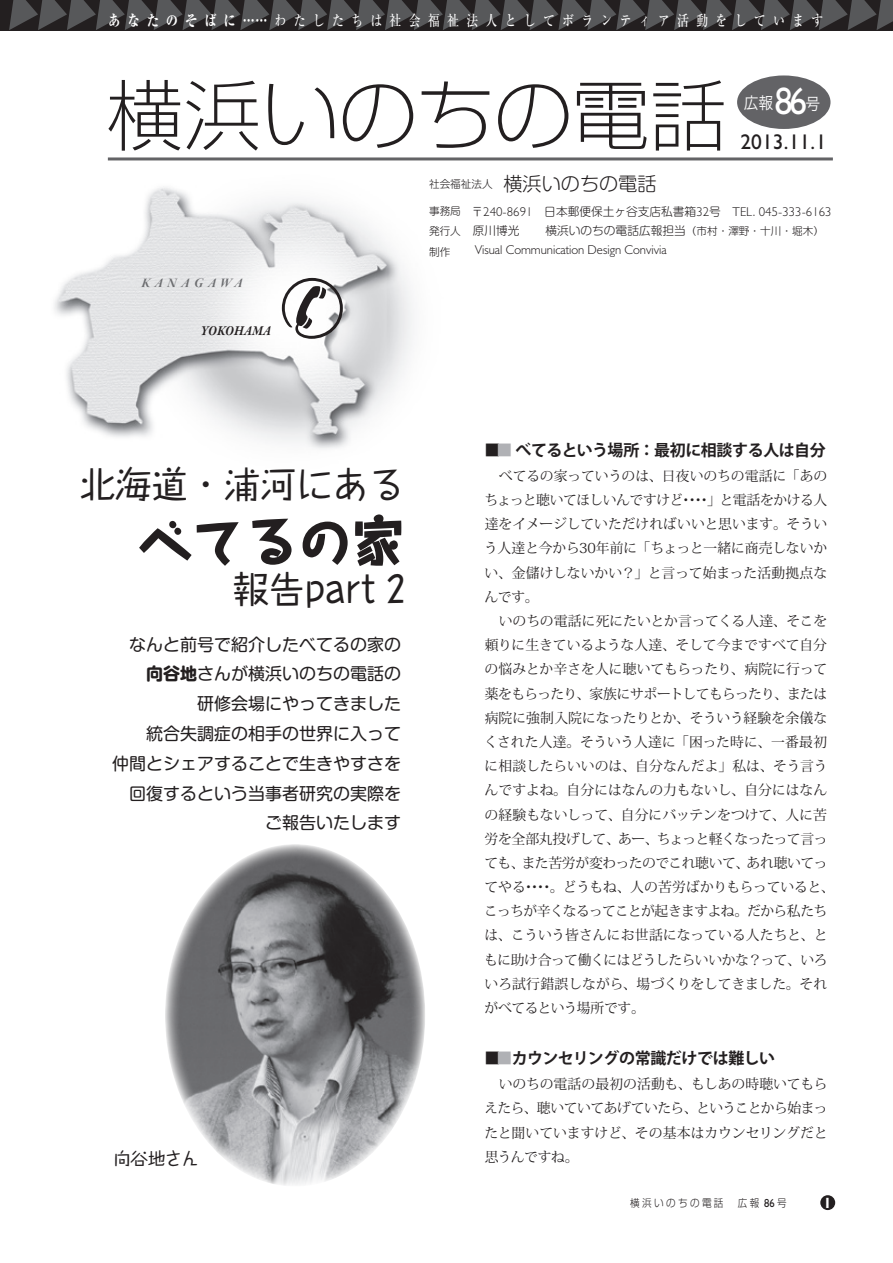
<style>
.page{position:relative;width:893px;height:1263px;background:#fff}
.page>*{position:absolute;margin:0;border:0;box-sizing:border-box;transform-origin:0 0}
.t1{font:300 expanded 77.55px "Shin Go Pr 6";color:#231f20}
.t2{font:800 53.1px "Taka Hand Std";color:#231f20}
.t3{font:38.25px "Humanist 521 BT";color:#fff;scale:.92 1}
.t4{font:500 36.15px "Taka Hand Std";color:#231f20}
.t5{font:21.3px "Humanist 521 BT";color:#231f20}
.t6{font:300 19.2px "Shin M Go Pro";color:#231f20}
.t7{font:500 17.55px "Taka Hand Std";letter-spacing:-.025em;color:#231f20}
.t8{font:16.95px/29.7px "Shin M Go Pro";color:#231f20;text-align:right}
.t9{font:16.5px "Hira Kaku Pro W3";color:#fff;scale:.9 1}
.t10{font:700 15.9px "Koz Go Pro";letter-spacing:-.03em;color:#231f20}
.t11{font:500 14.85px "Ryumin Pr 6";letter-spacing:.61em;color:#fff;scale:.8 1}
.t12{font:700 14.85px "Humanist 521 BT";color:#fff}
.t13{font:13.8px/24.2px "Koz Min Pro";letter-spacing:-.015em;color:#231f20}
.t14{font:13.8px "Garamond Premr Pro Bd It Disp";letter-spacing:.355em;color:#6c6d70}
.t15{font:italic 700 13.8px "Garamond Premr Pro";color:#231f20;scale:.9 1}
.t16{font:300 12.75px "Humanist 521 BT";color:#231f20}
.t17{font:300 11.7px "Shin M Go Pro";color:#231f20}
.t18{font:300 10.65px "Shin Go Pr 6";letter-spacing:.25em;color:#231f20;scale:.9 1}
.s1{font-weight:800}
.s2{font-family:"Shin M Go Pro";font-size:10.65px}
.s3{font-family:"Shin M Go Pro";font-size:11.7px}
.s4{font-size:10.65px}
.s5{font-weight:700}
.s6{color:#b0b1b5}
.s7{font-family:"Humanist 521 BT";font-weight:400;font-size:11.7px}
</style>
<div class="page">
<img style="left:54px;top:187px;width:359px;height:262px">
<div style="left:820px;top:1195px;width:15px;height:15px;background:#231f20;border-radius:50%"></div>
<svg style="left:282px;top:278px;width:61px;height:61px"></svg>
<div style="left:0;top:0;width:893px;height:31px;background:#231f20"></div>
<svg style="left:9px;top:0;width:884px;height:30px"></svg>
<div style="left:737px;top:75px;width:93px;height:54px;background:#636366;border-radius:50%"></div>
<hr style="left:108px;top:157px;width:725px;height:3px;background:#636366">
<img style="left:165px;top:844px;width:260px;height:341px">
<p class="t11" style="left:109px;top:9px;width:895px"><span class="s1">あなたのそばに……</span>わたしたちは社会福祉法人としてボランティア活動をしています</p>
<h1 class="t1" style="left:106px;top:52px;width:622px">横浜いのちの電話</h1>
<h3 class="t3" style="left:775px;top:77px;width:37px">86</h3>
<h3 class="t5" style="left:740px;top:129px;width:87px">2013.11.1</h3>
<p class="t9" style="left:744px;top:88px;width:35px">広報</p>
<p class="t9" style="left:806px;top:89px;width:18px">号</p>
<p class="t14" style="left:142px;top:275px;width:102px">KANAGAWA</p>
<p class="t15" style="left:201px;top:322px;width:80px">YOKOHAMA</p>
<h3 class="t6" style="left:429px;top:168px;width:229px"><sup>社会福祉法人　</sup>横浜いのちの電話</h3>
<p class="t16" style="left:429px;top:204px;width:404px"><span class="s2">事務局　</span><span class="s3">〒</span>240-8691<span class="s3">　日本郵便保土ヶ谷支店私書箱</span>32<span class="s3">号　</span>TEL. 045-333-6163</p>
<p class="t17" style="left:429px;top:222px;width:396px"><span class="s4">発行人　</span>原川博光　　横浜いのちの電話広報担当<span class="s4">（市村・澤野・十川・堀木）</span></p>
<p class="t16" style="left:429px;top:242px;width:239px"><sub>制作　</sub><span class="s2">　</span> Visual Communication Design Convivia</p>
<h3 class="t4" style="left:80px;top:459px;width:327px">北海道・浦河にある</h3>
<h2 class="t2" style="left:139px;top:504px;width:267px">べてるの家</h2>
<h3 class="t4" style="left:233px;top:564px;width:173px">報告part 2</h3>
<p class="t8" style="left:112px;top:627px;width:291px">なんと前号で紹介したべてるの家の<span class="s5">向谷地</span>さんが横浜いのちの電話の<br>研修会場にやってきました<br>統合失調症の相手の世界に入って<br>仲間とシェアすることで生きやすさを回復するという当事者研究の実際をご報告いたします</p>
<p class="t7" style="left:113px;top:1146px;width:87px">向谷地さん</p>
<p class="t10" style="left:484px;top:440px;width:343px">■<span class="s6">■</span> べてるという場所：最初に相談する人は自分</p>
<p class="t13" style="left:484px;top:463px;width:352px">　べてるの家っていうのは、日夜いのちの電話に「あのちょっと聴いてほしいんですけど････」と電話をかける人達をイメージしていただければいいと思います。そういう人達と今から30年前に「ちょっと一緒に商売しないかい、金儲けしないかい？」と言って始まった活動拠点なんです。<br>　いのちの電話に死にたいとか言ってくる人達、そこを頼りに生きているような人達、そして今まですべて自分の悩みとか辛さを人に聴いてもらったり、病院に行って薬をもらったり、家族にサポートしてもらったり、または病院に強制入院になったりとか、そういう経験を余儀なくされた人達。そういう人達に「困った時に、一番最初に相談したらいいのは、自分なんだよ」私は、そう言うんですよね。自分にはなんの力もないし、自分にはなんの経験もないしって、自分にバッテンをつけて、人に苦労を全部丸投げして、あー、ちょっと軽くなったって言っても、また苦労が変わったのでこれ聴いて、あれ聴いてってやる････。どうもね、人の苦労ばかりもらっていると、こっちが辛くなるってことが起きますよね。だから私たちは、こういう皆さんにお世話になっている人たちと、ともに助け合って働くにはどうしたらいいかな？って、いろいろ試行錯誤しながら、場づくりをしてきました。それがべてるという場所です。</p>
<p class="t10" style="left:484px;top:1048px;width:292px">■<span class="s6">■</span>カウンセリングの常識だけでは難しい</p>
<p class="t13" style="left:484px;top:1072px;width:345px;text-align:justify">　いのちの電話の最初の活動も、もしあの時聴いてもらえたら、聴いていてあげていたら、ということから始まったと聞いていますけど、その基本はカウンセリングだと思うんですね。</p>
<p class="t18" style="left:630px;top:1194px;width:175px">横浜いのちの電話　広報 <span class="s7">86</span>号</p>
<p class="t12" style="left:823px;top:1194px;width:10px">1</p>
</div>
